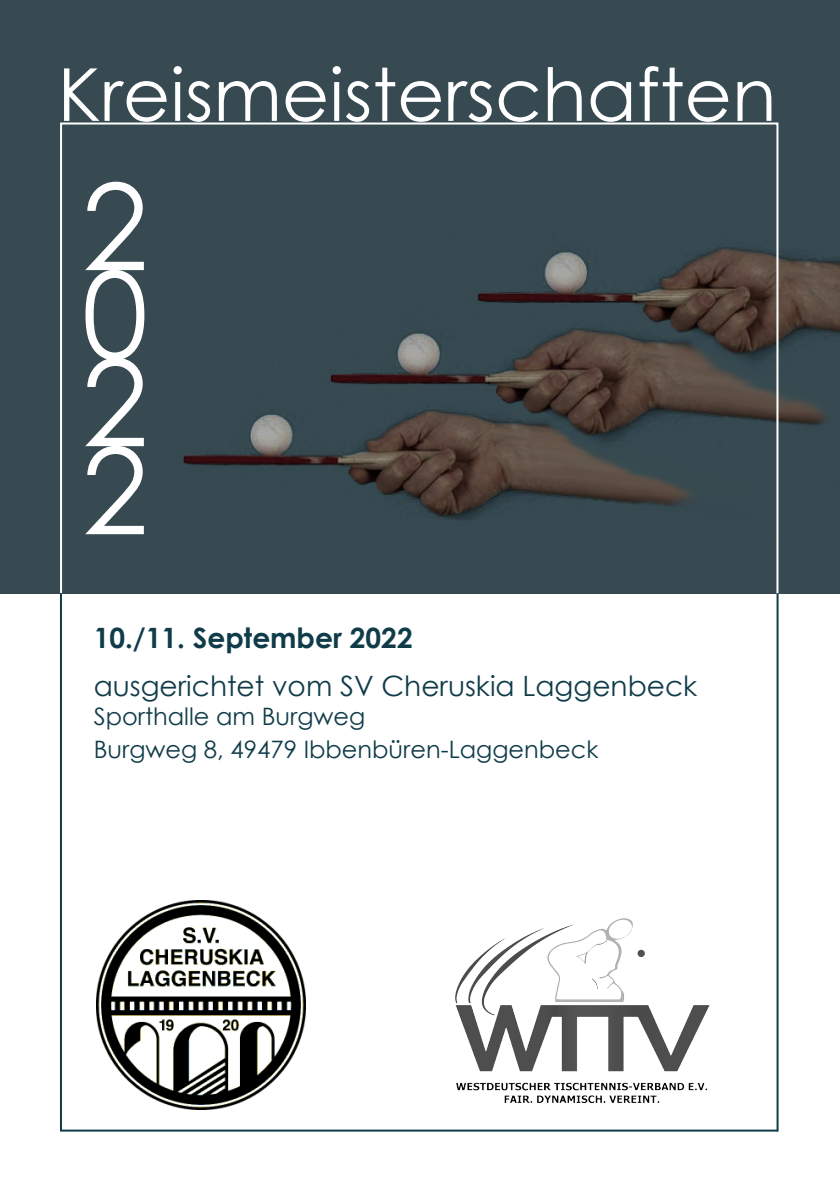
<style>
.page{position:relative;width:840px;height:1191px;background:#fff}
.page>*{position:absolute;margin:0;border:0;box-sizing:border-box;transform-origin:0 0}
.t1{font:120px "Century Gothic";color:#fff}
.t2{font:73px "Century Gothic";color:#fff}
.t3{font:28px "Century Gothic";color:#103c49}
.t4{font:700 28px "Century Gothic";color:#103c49}
.t5{font:24px "Century Gothic";color:#103c49}
</style>
<div class="page">
<img style="left:96px;top:900px;width:209px;height:209px">
<img style="left:455px;top:918px;width:255px;height:185px">
<img style="left:0;top:0;width:839px;height:593px">
<hr style="left:60px;top:593px;width:2px;height:537px;background:#103c49">
<hr style="left:60px;top:1129px;width:717px;height:2px;background:#103c49">
<hr style="left:776px;top:593px;width:2px;height:538px;background:#103c49">
<p class="t2" style="left:58px;top:43px;width:720px">Kreismeisterschaften</p>
<p class="t1" style="left:82px;top:143px;width:68px">2</p>
<p class="t1" style="left:82px;top:231px;width:68px">0</p>
<p class="t1" style="left:82px;top:319px;width:68px">2</p>
<p class="t1" style="left:82px;top:407px;width:68px">2</p>
<p class="t4" style="left:94px;top:616px;width:320px">10./11. September 2022</p>
<p class="t3" style="left:94px;top:666px;width:604px">ausgerichtet vom SV Cheruskia Laggenbeck</p>
<p class="t5" style="left:94px;top:699px;width:273px">Sporthalle am Burgweg</p>
<p class="t5" style="left:94px;top:732px;width:506px">Burgweg 8, 49479 Ibbenbüren-Laggenbeck</p>
</div>
